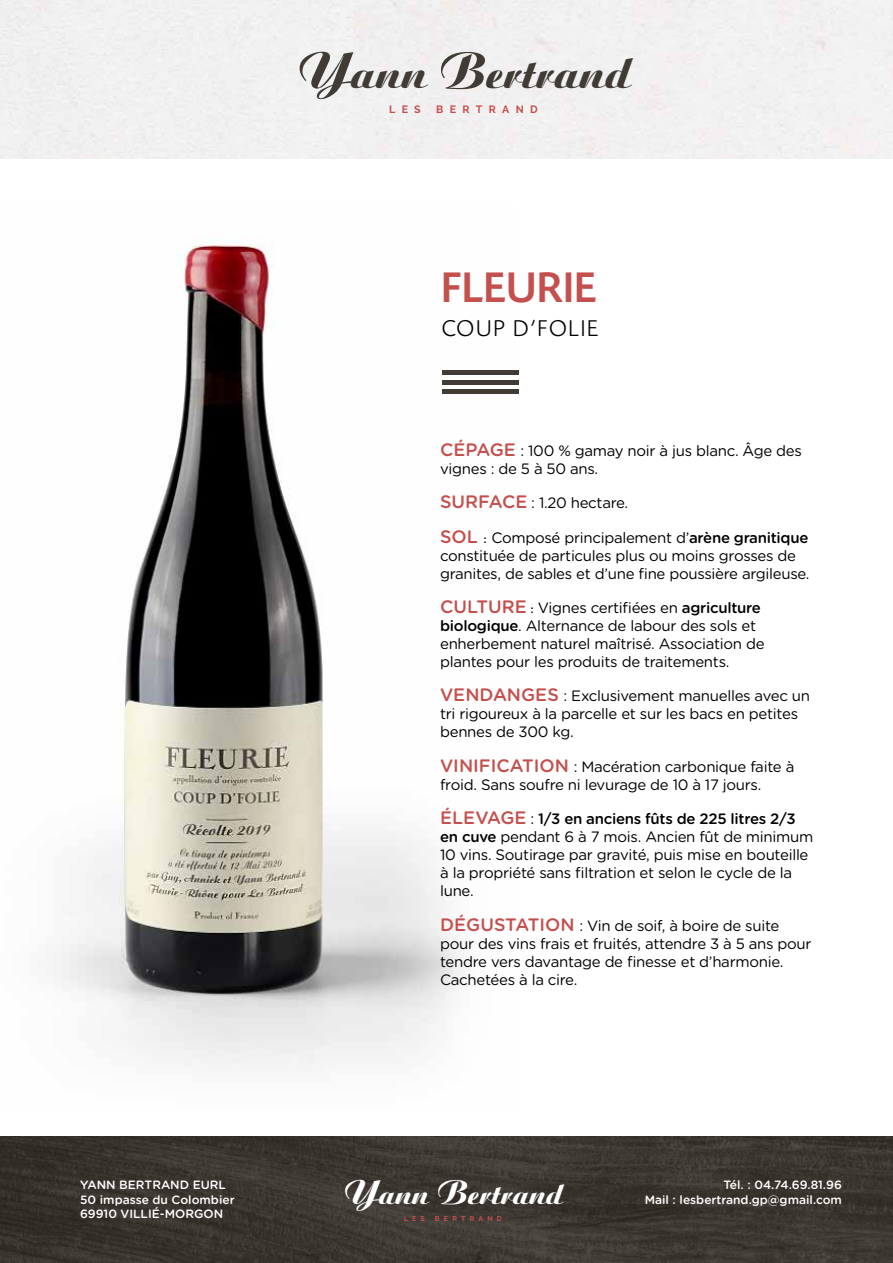
<style>
.page{position:relative;width:893px;height:1263px;background:#fff}
.page>*{position:absolute;margin:0;border:0;box-sizing:border-box;transform-origin:0 0}
.t1{font:800 45px "Aritus D";color:#403b35}
.t2{font:500 45px "Today SHOP";letter-spacing:.04em;color:#c4504e}
.t3{font:800 29.55px "Aritus D";color:#fff}
.t4{font:300 24px "Today SHOP";letter-spacing:.1em;color:#000}
.t5{font:15px/18px "Gotham Rounded";letter-spacing:-.02em;color:#000}
.t6{font:500 12px/14.4px "Gotham Rounded";color:#fff;text-align:right}
.t7{font:700 10.65px "Raleway";letter-spacing:.6em;color:#c4504e}
.t8{font:700 7.05px "Raleway";letter-spacing:.6em;color:#c4504e}
.s1{font-size:54px}
.s2{font-weight:500;font-size:18px;color:#c4504e}
.s3{font-family:"Cochin"}
.s4{font-weight:500}
.s5{font-size:35.55px}
</style>
<div class="page">
<img style="left:0;top:1137px;width:893px;height:126px">
<img style="left:53px;top:241px;width:464px;height:826px">
<hr style="left:442px;top:371px;width:77px;height:4px;background:#403b35">
<hr style="left:442px;top:380px;width:77px;height:4px;background:#403b35">
<div style="left:442px;top:389px;width:77px;height:5px;background:#403b35"></div>
<h1 class="t1" style="left:297px;top:47px;width:335px"><span class="s1">Y</span>ann <span class="s1">B</span>ertrand</h1>
<p class="t7" style="left:389px;top:104px;width:33px">LES</p>
<p class="t7" style="left:436px;top:104px;width:103px">BERTRAND</p>
<h1 class="t2" style="left:442px;top:264px;width:155px">FLEURIE</h1>
<h3 class="t4" style="left:442px;top:316px;width:157px">COUP D’FOLIE</h3>
<p class="t5" style="left:440px;top:441px;width:363px"><span class="s2">CÉPAGE</span> : 100 % gamay noir à jus blanc. Âge des vignes : de 5 à 50 ans.</p>
<p class="t5" style="left:440px;top:493px;width:190px"><span class="s2">SURFACE</span> : 1.20 hectare.</p>
<p class="t5" style="left:440px;top:528px;width:371px"><span class="s2">SOL</span> <span class="s3">:</span> Composé principalement d’<span class="s4">arène granitique </span>constituée de particules plus ou moins grosses de granites, de sables et d’une fine poussière argileuse.</p>
<p class="t5" style="left:440px;top:598px;width:326px"><span class="s2">CULTURE</span> <span class="s3">:</span> Vignes certifiées en <span class="s4">agriculture biologique</span>. Alternance de labour des sols et enherbement naturel maîtrisé. Association de plantes pour les produits de traitements.</p>
<p class="t5" style="left:440px;top:686px;width:371px"><span class="s2">VENDANGES</span> : Exclusivement manuelles avec un tri rigoureux à la parcelle et sur les bacs en petites bennes de 300 kg.</p>
<p class="t5" style="left:440px;top:757px;width:356px"><span class="s2">VINIFICATION</span> : Macération carbonique faite à froid. Sans soufre ni levurage de 10 à 17 jours.</p>
<p class="t5" style="left:440px;top:809px;width:375px"><span class="s2">ÉLEVAGE</span> : <span class="s4">1/3 en anciens fûts de 225 litres 2/3 en cuve</span> pendant 6 à 7 mois. Ancien fût de minimum 10 vins. Soutirage par gravité, puis mise en bouteille à la propriété sans filtration et selon le cycle de la lune.</p>
<p class="t5" style="left:440px;top:915px;width:373px"><span class="s2">DÉGUSTATION</span> : Vin de soif, à boire de suite pour des vins frais et fruités, attendre 3 à 5 ans pour tendre vers davantage de finesse et d’harmonie.<br>Cachetées à la cire.</p>
<p class="t6" style="left:80px;top:1177px;width:156px;text-align:left">YANN BERTRAND EURL<br>50 impasse du Colombier<br>69910 VILLIÉ-MORGON</p>
<h2 class="t3" style="left:344px;top:1177px;width:221px"><span class="s5">Y</span>ann <span class="s5">B</span>ertrand</h2>
<p class="t8" style="left:404px;top:1214px;width:22px">LES</p>
<p class="t8" style="left:435px;top:1214px;width:68px">BERTRAND</p>
<p class="t6" style="left:645px;top:1177px;width:199px">Tél. : 04.74.69.81.96<br>Mail : lesbertrand.gp@gmail.com</p>
</div>
